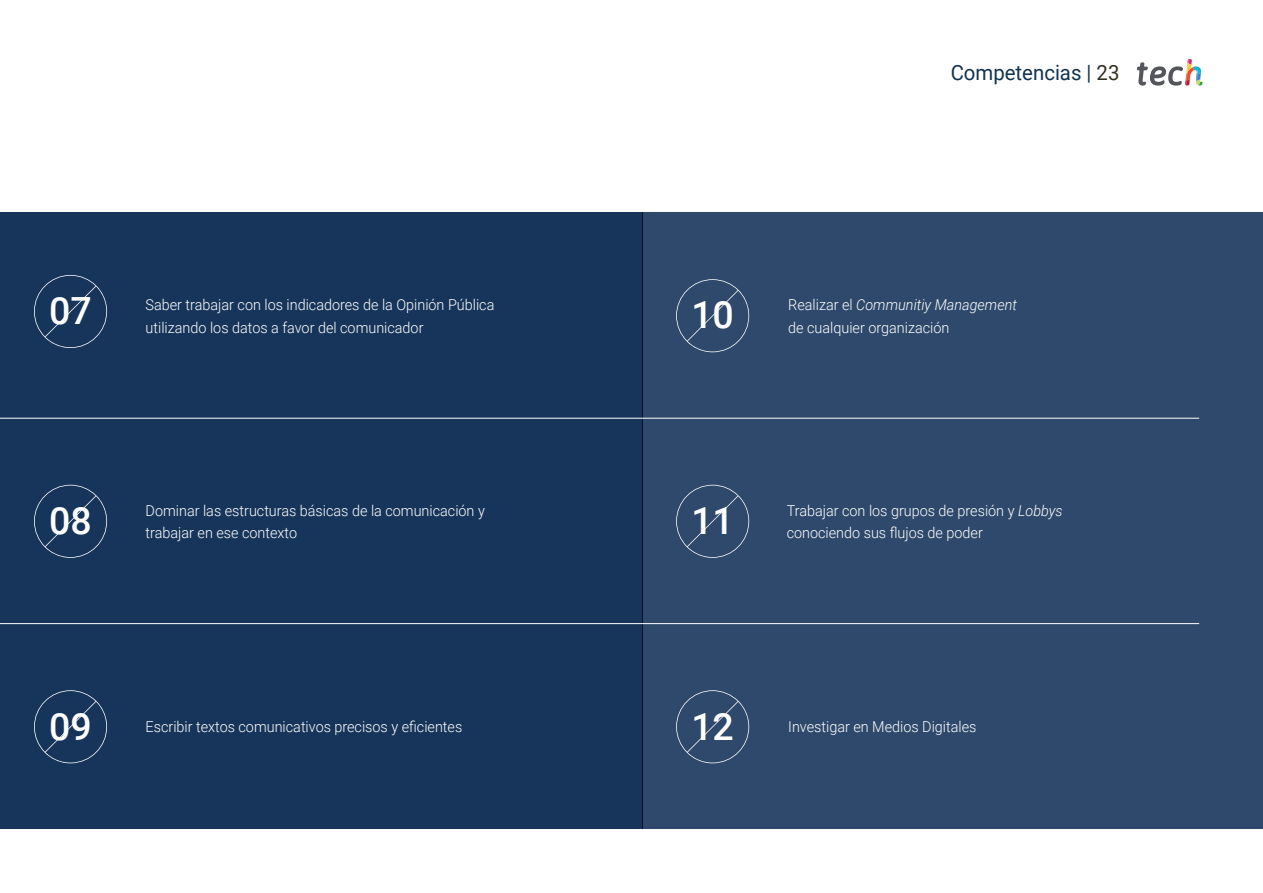
<style>
.page{position:relative;width:1263px;height:893px;background:#fff}
.page>*{position:absolute;margin:0;border:0;box-sizing:border-box;transform-origin:0 0}
.t1{font:500 37.5px "Roboto";color:#fff}
.t2{font:21px "Roboto";color:#123352}
.t3{font:300 15px/22.5px "Roboto";color:#fff;scale:.96 1}
.t4{font:italic 300 15px "Roboto";color:#fff;scale:.96 1}
.s1{color:#312e20}
.s2{font-style:normal}
.s3{font-style:italic}
</style>
<div class="page">
<div style="left:0;top:213px;width:642px;height:616px;background:#17355b"></div>
<div style="left:642px;top:213px;width:621px;height:616px;background:#2e496b"></div>
<svg style="left:34px;top:275px;width:73px;height:73px"></svg>
<svg style="left:34px;top:485px;width:73px;height:73px"></svg>
<hr style="left:0;top:418px;width:1199px;height:1px;background:#fff">
<hr style="left:0;top:623px;width:1199px;height:1px;background:#fff">
<svg style="left:34px;top:690px;width:73px;height:73px"></svg>
<svg style="left:676px;top:279px;width:73px;height:73px"></svg>
<svg style="left:676px;top:485px;width:73px;height:73px"></svg>
<svg style="left:676px;top:690px;width:73px;height:73px"></svg>
<svg style="left:1137px;top:59px;width:65px;height:27px"></svg>
<h2 class="t2" style="left:951px;top:57px;width:170px">Competencias | <span class="s1">23</span></h2>
<h1 class="t1" style="left:49px;top:285px;width:44px">07</h1>
<p class="t3" style="left:146px;top:293px;width:365px">Saber trabajar con los indicadores de la Opinión Pública</p>
<p class="t3" style="left:146px;top:315px;width:291px">utilizando los datos a favor del comunicador</p>
<h1 class="t1" style="left:691px;top:289px;width:44px">10</h1>
<p class="t4" style="left:788px;top:294px;width:240px"><span class="s2">Realizar el</span> Communitiy Management</p>
<p class="t3" style="left:788px;top:315px;width:169px">de cualquier organización</p>
<h1 class="t1" style="left:49px;top:494px;width:44px">08</h1>
<p class="t3" style="left:146px;top:498px;width:355px">Dominar las estructuras básicas de la comunicación y</p>
<p class="t3" style="left:146px;top:521px;width:159px">trabajar en ese contexto</p>
<h1 class="t1" style="left:691px;top:494px;width:44px">11</h1>
<p class="t3" style="left:787px;top:498px;width:289px">Trabajar con los grupos de presión y <span class="s3">Lobbys </span>conociendo sus flujos de poder</p>
<h1 class="t1" style="left:49px;top:700px;width:44px">09</h1>
<p class="t3" style="left:146px;top:715px;width:331px">Escribir textos comunicativos precisos y eficientes</p>
<h1 class="t1" style="left:691px;top:700px;width:44px">12</h1>
<p class="t3" style="left:788px;top:715px;width:198px">Investigar en Medios Digitales</p>
</div>
